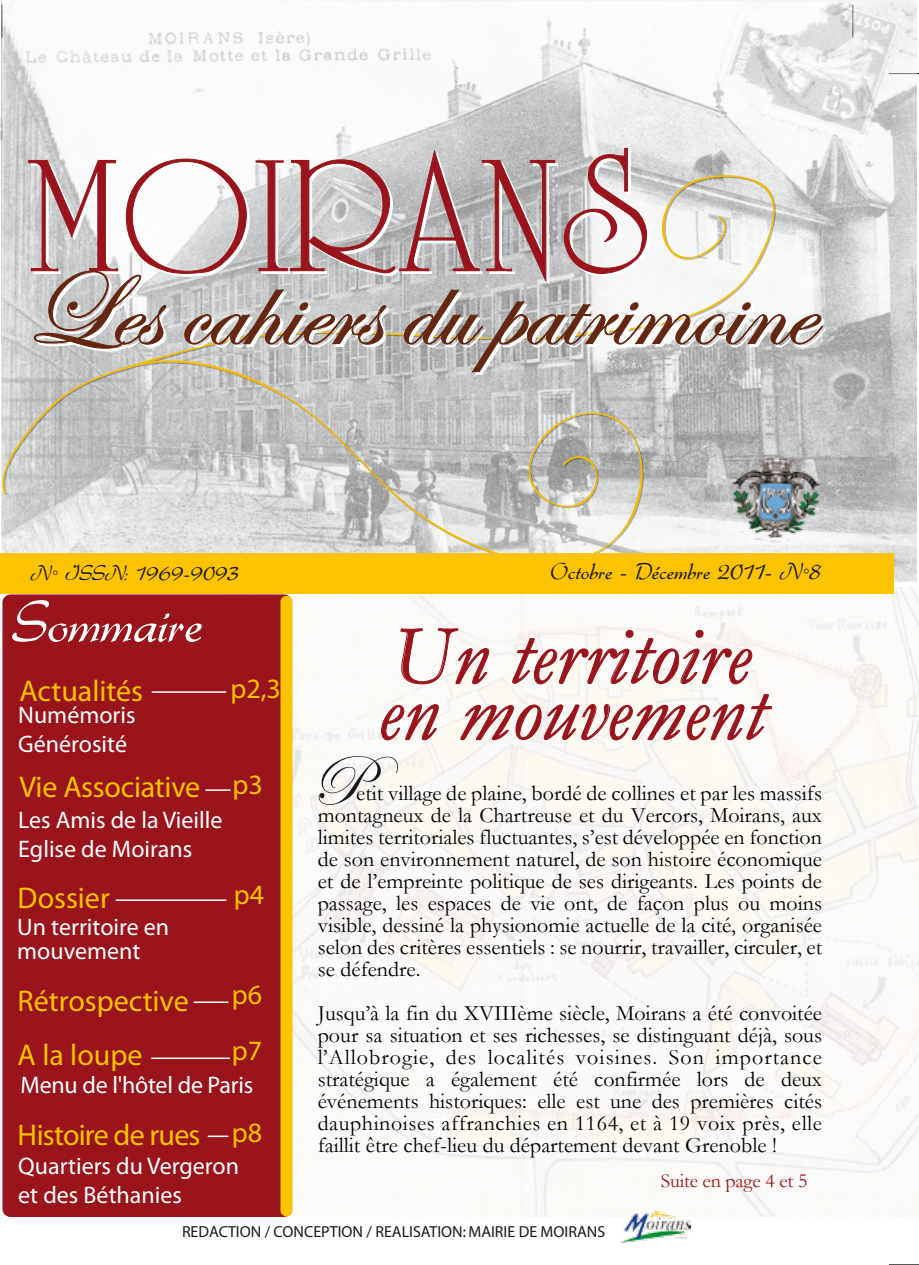
<style>
.page{position:relative;width:919px;height:1265px;background:#fff}
.page>*{position:absolute;margin:0;border:0;box-sizing:border-box;transform-origin:0 0}
.t1{font:italic 84px "Garamond";color:#99141b}
.t2{font:72px "Edwardian Script ITC";color:#1a171b}
.t3{font:60px "Gabrielle";color:#fff}
.t4{font:30px "Myriad Pro";color:#fcc300}
.t5{font:30px "Myriad Pro";letter-spacing:-.025em;color:#fcc300}
.t6{font:28px "Myriad Pro";color:#fcc300}
.t7{font:24px/28.8px "Myriad Pro";color:#fff}
.t8{font:24px "Gabrielle";color:#1a171b}
.t9{font:22px/22px "Garamond";color:#000;text-align:justify}
.t10{font:22px "Gabrielle";color:#1a171b}
.t11{font:20px "Garamond";letter-spacing:-.01em;color:#99141b}
.t12{font:16px "Myriad";color:#1a171b}
</style>
<div class="page">
<img style="left:217px;top:588px;width:701px;height:628px">
<hr style="left:888px;top:73px;width:30px;height:1px;background:#000">
<hr style="left:888px;top:1264px;width:30px;height:1px;background:#000">
<img style="left:2px;top:0;width:913px;height:581px">
<svg style="left:1px;top:173px;width:775px;height:321px;background:#c3c3c2"></svg>
<svg style="left:120px;top:375px;width:531px;height:178px;background:#c9c8c6"></svg>
<svg style="left:28px;top:148px;width:797px;height:227px"></svg>
<div style="left:1px;top:553px;width:892px;height:40px;background:#fcc300"></div>
<div style="left:10px;top:602px;width:274px;height:606px;background:#99141b"></div>
<div style="left:2px;top:594px;width:290px;height:622px;border:16px solid #99141b"></div>
<div style="left:280px;top:596px;width:12px;height:620px;background:#fcc300;border-radius:6px"></div>
<hr style="left:152px;top:691px;width:74px;height:1px;background:#fff">
<svg style="left:205px;top:789px;width:26px;height:1px"></svg>
<hr style="left:116px;top:899px;width:110px;height:1px;background:#fff">
<hr style="left:194px;top:1001px;width:34px;height:1px;background:#fff">
<hr style="left:151px;top:1057px;width:79px;height:1px;background:#fff">
<svg style="left:208px;top:1135px;width:20px;height:1px"></svg>
<svg style="left:399px;top:627px;width:90px;height:58px"></svg>
<svg style="left:511px;top:629px;width:241px;height:56px"></svg>
<svg style="left:380px;top:703px;width:59px;height:38px"></svg>
<svg style="left:459px;top:693px;width:313px;height:48px"></svg>
<img style="left:618px;top:1195px;width:72px;height:47px">
<img style="left:727px;top:455px;width:96px;height:83px">
<img style="left:0;top:44px;width:2px;height:171px">
<p class="t10" style="left:31px;top:560px;width:209px">N° ISSN: 1969-9093</p>
<p class="t8" style="left:550px;top:557px;width:272px">Octobre - Décembre 2011- N°8</p>
<h3 class="t3" style="left:12px;top:587px;width:192px">Sommaire</h3>
<h3 class="t4" style="left:20px;top:672px;width:125px">Actualités</h3>
<p class="t7" style="left:18px;top:700px;width:119px">Numémoris<br>Générosité</p>
<h3 class="t4" style="left:20px;top:768px;width:182px">Vie Associative</h3>
<p class="t7" style="left:18px;top:805px;width:206px">Les Amis de la Vieille<br>Eglise de Moirans</p>
<h1 class="t1" style="left:392px;top:599px;width:359px">Un territoire</h1>
<h1 class="t1" style="left:377px;top:655px;width:388px">en mouvement</h1>
<p class="t6" style="left:230px;top:671px;width:52px">p2,3</p>
<h2 class="t2" style="left:310px;top:742px;width:57px">P</h2>
<p class="t6" style="left:232px;top:767px;width:32px">p3</p>
<p class="t9" style="left:318px;top:781px;width:506px;text-indent:38px">etit village de plaine, bordé de collines et par les massifs montagneux de la Chartreuse et du Vercors, Moirans, aux limites territoriales fluctuantes, s’est développée en fonction de son environnement naturel, de son histoire économique et de l’empreinte politique de ses dirigeants. Les points de passage, les espaces de vie ont, de façon plus ou moins visible, dessiné la physionomie actuelle de la cité, organisée selon des critères essentiels : se nourrir, travailler, circuler, et se défendre.</p>
<p class="t9" style="left:318px;top:1001px;width:506px">Jusqu’à la fin du XVIIIème siècle, Moirans a été convoitée pour sa situation et ses richesses, se distinguant déjà, sous l’Allobrogie, des localités voisines. Son importance stratégique a également été confirmée lors de deux événements historiques: elle est une des premières cités dauphinoises affranchies en 1164, et à 19 voix près, elle faillit être chef-lieu du département devant Grenoble !</p>
<p class="t11" style="left:660px;top:1167px;width:148px">Suite en page 4 et 5</p>
<h3 class="t4" style="left:18px;top:878px;width:94px">Dossier</h3>
<p class="t6" style="left:234px;top:877px;width:32px">p4</p>
<p class="t7" style="left:17px;top:914px;width:153px;line-height:24px">Un territoire en mouvement</p>
<h3 class="t4" style="left:18px;top:982px;width:173px">Rétrospective</h3>
<p class="t6" style="left:232px;top:977px;width:32px">p6</p>
<p class="t6" style="left:232px;top:1032px;width:32px">p7</p>
<h3 class="t4" style="left:18px;top:1036px;width:126px">A la loupe</h3>
<p class="t7" style="left:20px;top:1069px;width:234px">Menu de l'hôtel de Paris</p>
<h3 class="t5" style="left:18px;top:1116px;width:184px">Histoire de rues</h3>
<p class="t6" style="left:232px;top:1115px;width:32px">p8</p>
<p class="t7" style="left:18px;top:1151px;width:222px">Quartiers du Vergeron et des Béthanies</p>
<p class="t12" style="left:182px;top:1223px;width:424px">REDACTION / CONCEPTION / REALISATION: MAIRIE DE MOIRANS</p>
</div>
